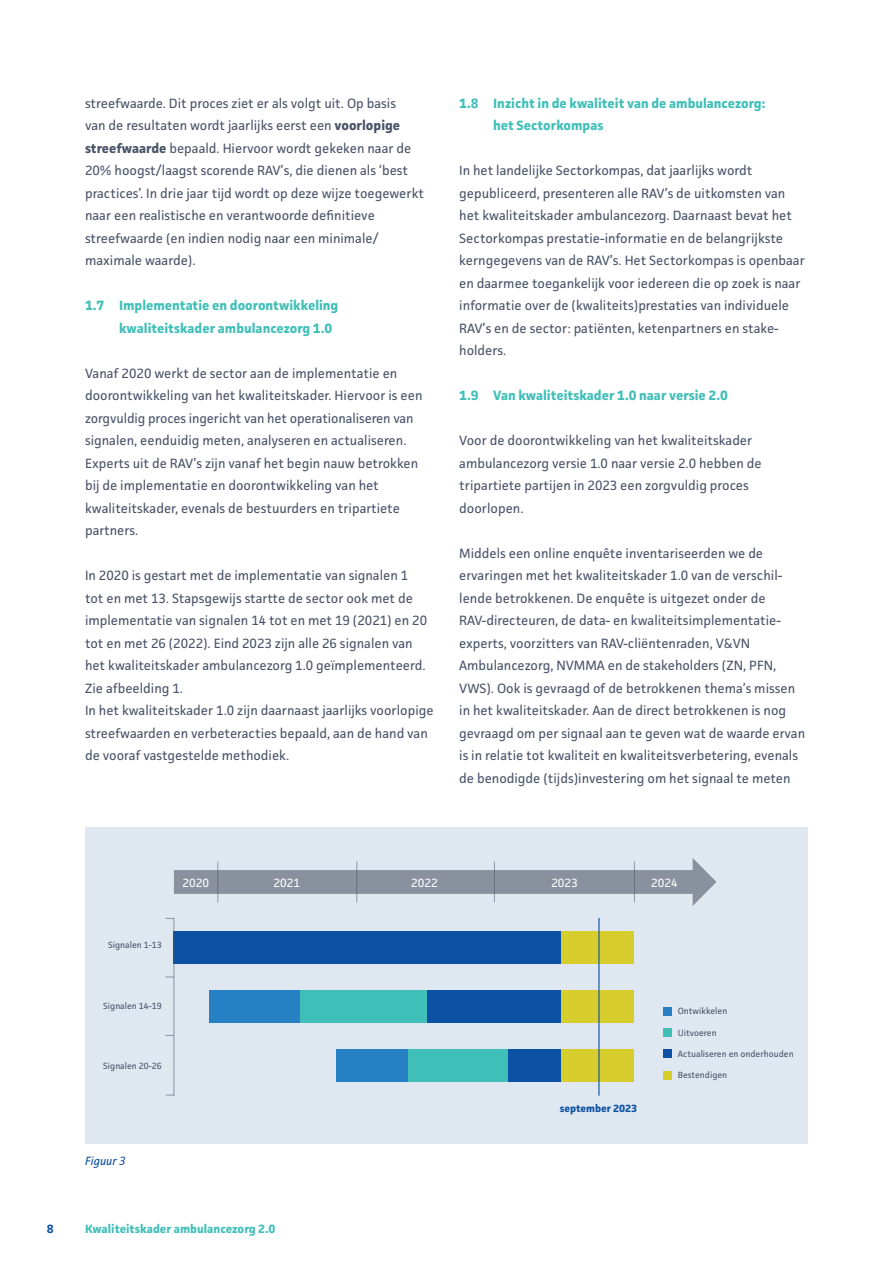
<style>
.page{position:relative;width:893px;height:1263px;background:#fff}
.page>*{position:absolute;margin:0;border:0;box-sizing:border-box;transform-origin:0 0}
.t1{font:13.5px/22.5px "Facit";color:#495368}
.t2{font:700 13.5px/22.5px "Facit";color:#40bfb8}
.t3{font:700 12px "Facit";color:#40bfb8}
.t4{font:12px "Facit";color:#fff}
.t5{font:italic 12px "Facit";color:#0c51a3}
.t6{font:700 12px "Facit";color:#0c51a3}
.t7{font:700 10.5px "Facit";color:#0c51a3}
.t8{font:9px "Facit";color:#495368}
.s1{font-weight:700}
</style>
<div class="page">
<div style="left:85px;top:827px;width:723px;height:317px;background:#dfe7f1"></div>
<svg style="left:166px;top:1094px;width:7px;height:2px"></svg>
<div style="left:174px;top:931px;width:387px;height:33px;background:#0c51a3"></div>
<div style="left:426px;top:990px;width:135px;height:32px;background:#0c51a3"></div>
<div style="left:507px;top:1049px;width:54px;height:33px;background:#0c51a3"></div>
<div style="left:408px;top:1049px;width:99px;height:33px;background:#40bfb8"></div>
<div style="left:336px;top:1049px;width:72px;height:33px;background:#2680c3"></div>
<div style="left:300px;top:990px;width:126px;height:32px;background:#40bfb8"></div>
<div style="left:209px;top:990px;width:91px;height:32px;background:#2680c3"></div>
<div style="left:561px;top:990px;width:73px;height:32px;background:#d7cd2d"></div>
<div style="left:561px;top:1049px;width:73px;height:33px;background:#d7cd2d"></div>
<div style="left:561px;top:931px;width:73px;height:33px;background:#d7cd2d"></div>
<svg style="left:174px;top:858px;width:542px;height:48px"></svg>
<hr style="left:217px;top:861px;width:1px;height:41px;background:#495368">
<hr style="left:356px;top:861px;width:1px;height:41px;background:#495368">
<hr style="left:494px;top:861px;width:1px;height:41px;background:#495368">
<hr style="left:634px;top:861px;width:1px;height:41px;background:#495368">
<hr style="left:173px;top:918px;width:1px;height:178px;background:#495368">
<hr style="left:598px;top:918px;width:1px;height:178px;background:#0c51a3">
<div style="left:663px;top:1007px;width:9px;height:8px;background:#2680c3"></div>
<div style="left:663px;top:1028px;width:9px;height:8px;background:#40bfb8"></div>
<div style="left:663px;top:1071px;width:9px;height:8px;background:#d7cd2d"></div>
<div style="left:663px;top:1049px;width:9px;height:9px;background:#0c51a3"></div>
<p class="t1" style="left:85px;top:91px;width:341px">streefwaarde. Dit proces ziet er als volgt uit. Op basis<br>van de resultaten wordt jaarlijks eerst een <span class="s1">voorlopige streefwaarde</span> bepaald. Hiervoor wordt gekeken naar de 20% hoogst/laagst scorende RAV’s, die dienen als ‘best practices’. In drie jaar tijd wordt op deze wijze toegewerkt naar een realistische en verantwoorde definitieve streefwaarde (en indien nodig naar een minimale/ maximale waarde).</p>
<p class="t2" style="left:119px;top:294px;width:221px;text-indent:-34px">1.7 Implementatie en doorontwikkeling kwaliteitskader ambulancezorg 1.0</p>
<p class="t1" style="left:85px;top:361px;width:339px">Vanaf 2020 werkt de sector aan de implementatie en doorontwikkeling van het kwaliteitskader. Hiervoor is een zorgvuldig proces ingericht van het operationaliseren van signalen, eenduidig meten, analyseren en actualiseren.<br>Experts uit de RAV’s zijn vanaf het begin nauw betrokken bij de implementatie en doorontwikkeling van het kwaliteitskader, evenals de bestuurders en tripartiete partners.</p>
<p class="t1" style="left:85px;top:564px;width:350px">In 2020 is gestart met de implementatie van signalen 1<br>tot en met 13. Stapsgewijs startte de sector ook met de implementatie van signalen 14 tot en met 19 (2021) en 20 tot en met 26 (2022). Eind 2023 zijn alle 26 signalen van het kwaliteitskader ambulancezorg 1.0 geïmplementeerd.<br>Zie afbeelding 1.<br>In het kwaliteitskader 1.0 zijn daarnaast jaarlijks voorlopige streefwaarden en verbeteracties bepaald, aan de hand van de vooraf vastgestelde methodiek.</p>
<p class="t2" style="left:493px;top:91px;width:274px;text-indent:-34px">1.8 Inzicht in de kwaliteit van de ambulancezorg: het Sectorkompas</p>
<p class="t1" style="left:459px;top:159px;width:347px">In het landelijke Sectorkompas, dat jaarlijks wordt gepubliceerd, presenteren alle RAV’s de uitkomsten van het kwaliteitskader ambulancezorg. Daarnaast bevat het Sectorkompas prestatie-informatie en de belangrijkste kerngegevens van de RAV’s. Het Sectorkompas is openbaar en daarmee toegankelijk voor iedereen die op zoek is naar informatie over de (kwaliteits)prestaties van individuele RAV’s en de sector: patiënten, ketenpartners en stake&shy;holders.</p>
<p class="t2" style="left:459px;top:384px;width:270px">1.9 Van kwaliteitskader 1.0 naar versie 2.0</p>
<p class="t1" style="left:459px;top:429px;width:304px">Voor de doorontwikkeling van het kwaliteitskader ambulancezorg versie 1.0 naar versie 2.0 hebben de tripartiete partijen in 2023 een zorgvuldig proces doorlopen.</p>
<p class="t1" style="left:459px;top:541px;width:347px">Middels een online enquête inventariseerden we de ervaringen met het kwaliteitskader 1.0 van de verschil&shy;lende betrokkenen. De enquête is uitgezet onder de RAV-directeuren, de data- en kwaliteitsimplementatie&shy;experts, voorzitters van RAV--cliëntenraden, V&amp;VN Ambulancezorg, NVMMA en de stakeholders (ZN, PFN, VWS). Ook is gevraagd of de betrokkenen thema’s missen in het kwaliteitskader. Aan de direct betrokkenen is nog gevraagd om per signaal aan te geven wat de waarde ervan is in relatie tot kwaliteit en kwaliteitsverbetering, evenals de benodigde (tijds)investering om het signaal te meten</p>
<p class="t8" style="left:108px;top:939px;width:55px">Signalen 1-13</p>
<p class="t8" style="left:103px;top:1000px;width:60px">Signalen 14-19</p>
<p class="t8" style="left:103px;top:1060px;width:60px">Signalen 20-26</p>
<p class="t5" style="left:85px;top:1153px;width:42px">Figuur 3</p>
<p class="t4" style="left:183px;top:875px;width:28px">2020</p>
<p class="t4" style="left:274px;top:875px;width:28px">2021</p>
<p class="t4" style="left:411px;top:875px;width:28px">2022</p>
<p class="t4" style="left:551px;top:875px;width:28px">2023</p>
<p class="t4" style="left:651px;top:875px;width:28px">2024</p>
<p class="t7" style="left:560px;top:1101px;width:79px">september 2023</p>
<p class="t8" style="left:678px;top:1006px;width:51px">Ontwikkelen</p>
<p class="t8" style="left:678px;top:1027px;width:41px">Uitvoeren</p>
<p class="t8" style="left:678px;top:1070px;width:51px">Bestendigen</p>
<p class="t8" style="left:678px;top:1048px;width:117px">Actualiseren en onderhouden</p>
<p class="t6" style="left:47px;top:1221px;width:8px">8</p>
<p class="t3" style="left:85px;top:1221px;width:192px">Kwaliteitskader ambulancezorg 2.0</p>
</div>
